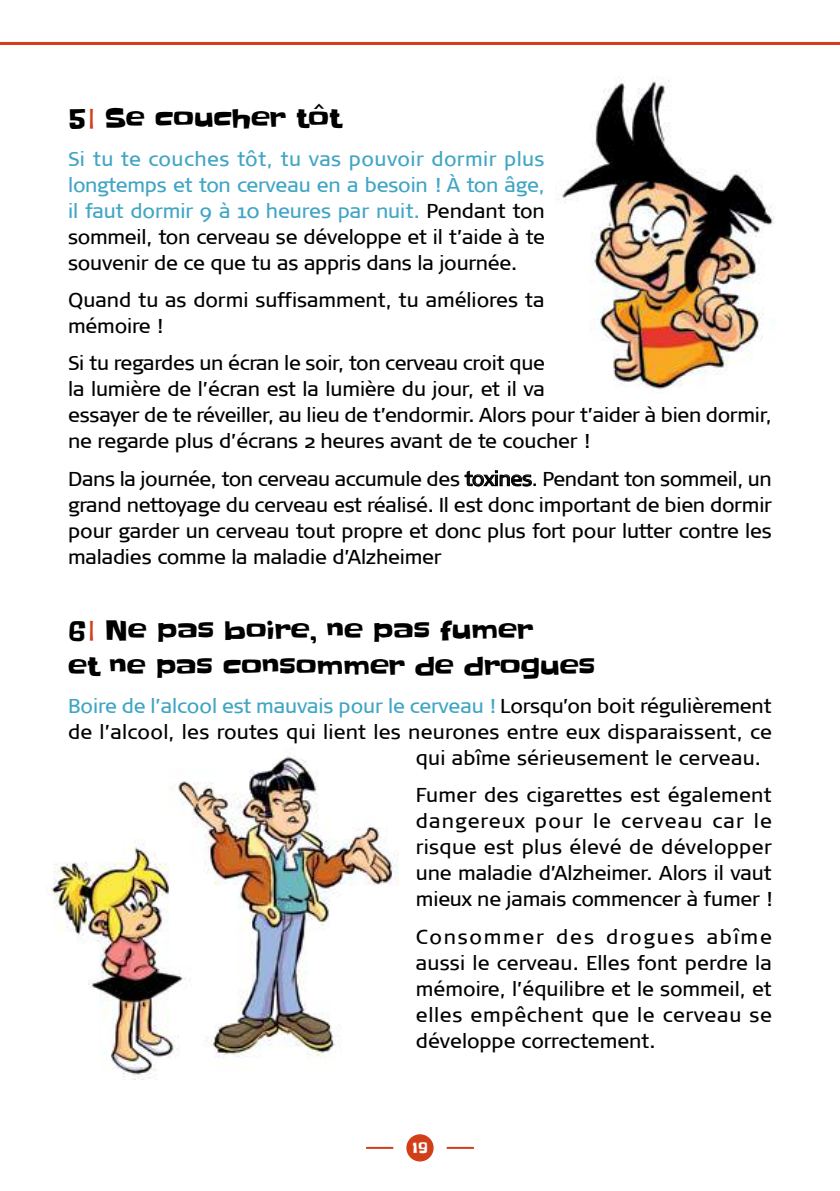
<style>
.page{position:relative;width:840px;height:1191px;background:#fff}
.page>*{position:absolute;margin:0;border:0;box-sizing:border-box;transform-origin:0 0}
.t1{font:26px/36px "Slackey";letter-spacing:-.01em;color:#000}
.t2{font:20px/26px "Signa Normal";letter-spacing:-.01em;color:#000;text-align:justify}
.t3{font:20px/26px "Signa Normal";letter-spacing:-.01em;color:#40a5c4;text-align:justify}
.t4{font:20px "Signa Normal";letter-spacing:.01em;color:#000}
.t5{font:14px "Slackey";color:#fff}
.s1{color:#d13e17}
.s2{color:#000}
</style>
<div class="page">
<div style="left:406px;top:1134px;width:27px;height:27px;background:#d13e17;border-radius:50%"></div>
<hr style="left:366px;top:1146px;width:27px;height:2px;background:#d13e17">
<hr style="left:446px;top:1146px;width:27px;height:2px;background:#d13e17">
<hr style="left:0;top:42px;width:839px;height:3px;background:#d13e17">
<svg style="left:464px;top:470px;width:67px;height:16px"></svg>
<img style="left:559px;top:77px;width:215px;height:313px">
<img style="left:51px;top:756px;width:347px;height:323px">
<h1 class="t1" style="left:68px;top:101px;width:275px">5<span class="s1">|</span> Se coucher tôt</h1>
<p class="t3" style="left:68px;top:146px;width:478px">Si tu te couches tôt, tu vas pouvoir dormir plus longtemps et ton cerveau en a besoin ! À ton âge, il faut dormir 9 à 10 heures par nuit. <span class="s2">Pendant ton sommeil, ton cerveau se développe et il t’aide à te souvenir de ce que tu as appris dans la journée.</span></p>
<p class="t2" style="left:68px;top:287px;width:478px">Quand tu as dormi suffisamment, tu améliores ta mémoire !</p>
<p class="t2" style="left:68px;top:350px;width:704px;text-align:left">Si tu regardes un écran le soir, ton cerveau croit que<br>la lumière de l’écran est la lumière du jour, et il va<br>essayer de te réveiller, au lieu de t’endormir. Alors pour t’aider à bien dormir, ne regarde plus d’écrans 2 heures avant de te coucher !</p>
<p class="t2" style="left:68px;top:466px;width:705px">Dans la journée, ton cerveau accumule des toxines. Pendant ton sommeil, un grand nettoyage du cerveau est réalisé. Il est donc important de bien dormir pour garder un cerveau tout propre et donc plus fort pour lutter contre les maladies comme la maladie d’Alzheimer</p>
<h1 class="t1" style="left:68px;top:612px;width:528px">6<span class="s1">|</span> Ne pas boire, ne pas fumer<br>et ne pas consommer de drogues</h1>
<p class="t3" style="left:68px;top:693px;width:704px">Boire de l’alcool est mauvais pour le cerveau ! <span class="s2">Lorsqu’on boit régulièrement</span></p>
<p class="t4" style="left:68px;top:720px;width:705px">de l’alcool, les routes qui lient les neurones entre eux disparaissent, ce</p>
<p class="t4" style="left:415px;top:746px;width:346px">qui abîme sérieusement le cerveau.</p>
<p class="t2" style="left:415px;top:782px;width:357px">Fumer des cigarettes est également dangereux pour le cerveau car le risque est plus élevé de développer une maladie d’Alzheimer. Alors il vaut mieux ne jamais commencer à fumer !</p>
<p class="t2" style="left:415px;top:923px;width:357px">Consommer des drogues abîme aussi le cerveau. Elles font perdre la mémoire, l’équilibre et le sommeil, et elles empêchent que le cerveau se développe correctement.</p>
<p class="t5" style="left:412px;top:1138px;width:17px">19</p>
</div>
